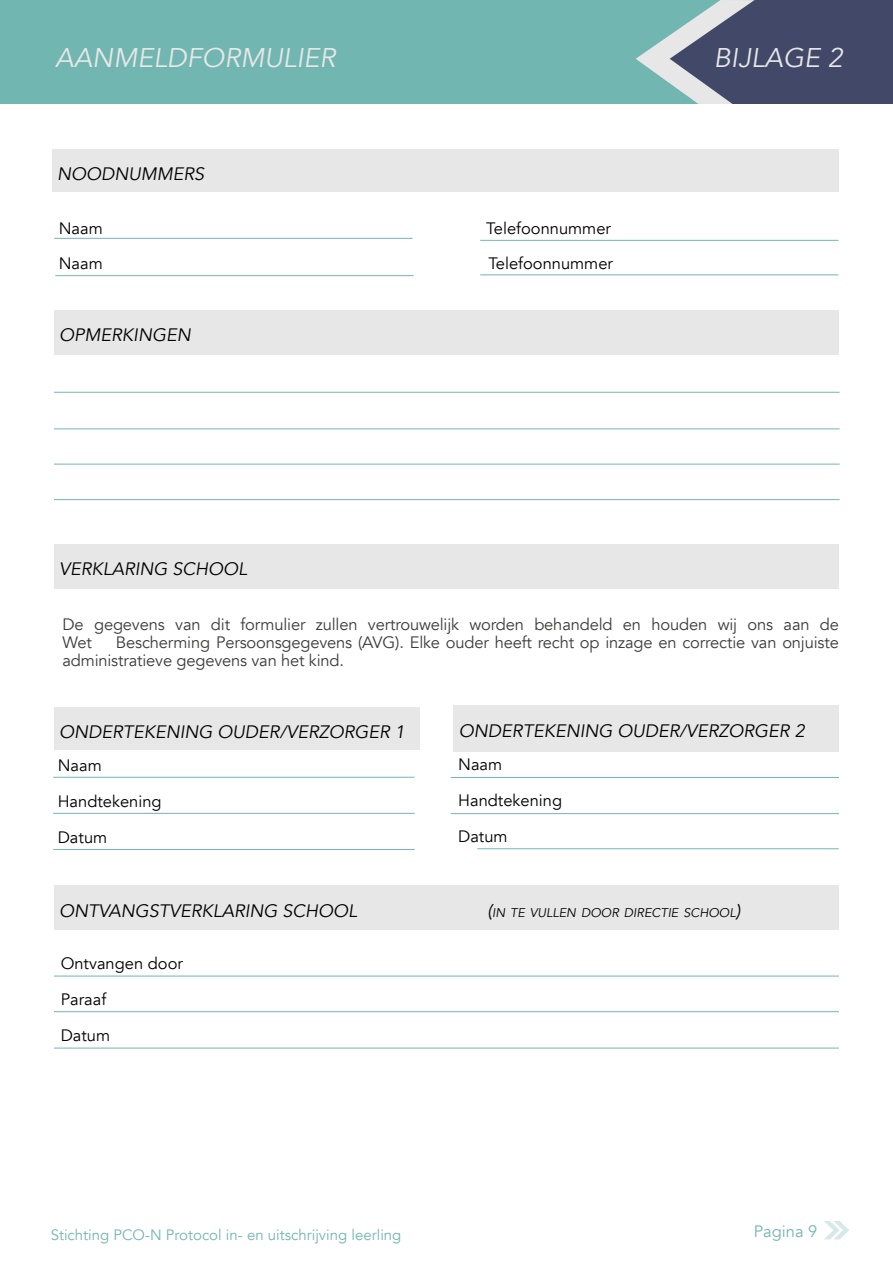
<style>
.page{position:relative;width:893px;height:1263px;background:#fff}
.page>*{position:absolute;margin:0;border:0;box-sizing:border-box;transform-origin:0 0}
.t1{font:italic 27px "Avenir";color:#e7e7e7}
.t2{font:italic 18px "Avenir";color:#000}
.t3{font:16.5px/18px "Avenir";letter-spacing:-.01em;color:#3c3c3b}
.t4{font:16.5px/36px "Avenir";color:#000}
.t5{font:16.5px "Avenir";color:#72b6b1}
.t6{font:15px "Avenir";color:#72b6b1}
.t7{font:italic 12.6px "Avenir";color:#000}
.s1{font-size:18px}
</style>
<div class="page">
<svg style="left:824px;top:1221px;width:25px;height:18px"></svg>
<div style="left:0;top:0;width:893px;height:104px;background:#72b6b1"></div>
<svg style="left:636px;top:0;width:257px;height:104px;background:#5e6d83"></svg>
<div style="left:54px;top:544px;width:785px;height:44px;background:#e7e7e7"></div>
<hr style="left:53px;top:777px;width:362px;height:1px;background:#72b6b1">
<hr style="left:53px;top:813px;width:362px;height:1px;background:#72b6b1">
<hr style="left:53px;top:849px;width:362px;height:1px;background:#72b6b1">
<div style="left:54px;top:708px;width:366px;height:42px;background:#e7e7e7"></div>
<hr style="left:54px;top:976px;width:785px;height:1px;background:#72b6b1">
<hr style="left:451px;top:777px;width:388px;height:1px;background:#72b6b1">
<hr style="left:451px;top:813px;width:388px;height:1px;background:#72b6b1">
<hr style="left:477px;top:848px;width:362px;height:1px;background:#72b6b1">
<div style="left:454px;top:705px;width:385px;height:46px;background:#e7e7e7"></div>
<div style="left:54px;top:886px;width:785px;height:44px;background:#e7e7e7"></div>
<hr style="left:54px;top:1011px;width:785px;height:1px;background:#72b6b1">
<hr style="left:54px;top:1048px;width:785px;height:1px;background:#72b6b1">
<div style="left:52px;top:150px;width:787px;height:42px;background:#e7e7e7"></div>
<hr style="left:480px;top:275px;width:358px;height:1px;background:#72b6b1">
<hr style="left:54px;top:238px;width:359px;height:1px;background:#72b6b1">
<hr style="left:55px;top:275px;width:359px;height:1px;background:#72b6b1">
<hr style="left:480px;top:240px;width:358px;height:1px;background:#72b6b1">
<div style="left:54px;top:310px;width:785px;height:45px;background:#e7e7e7"></div>
<hr style="left:54px;top:392px;width:786px;height:1px;background:#72b6b1">
<hr style="left:54px;top:429px;width:786px;height:1px;background:#72b6b1">
<hr style="left:54px;top:464px;width:786px;height:1px;background:#72b6b1">
<hr style="left:54px;top:499px;width:786px;height:1px;background:#72b6b1">
<h1 class="t1" style="left:55px;top:41px;width:282px">AANMELDFORMULIER</h1>
<h1 class="t1" style="left:714px;top:41px;width:130px">BIJLAGE 2</h1>
<p class="t2" style="left:57px;top:163px;width:149px">NOODNUMMERS</p>
<p class="t4" style="left:59px;top:211px;width:46px">Naam</p>
<p class="t4" style="left:486px;top:211px;width:126px">Telefoonnummer</p>
<p class="t4" style="left:59px;top:246px;width:46px">Naam</p>
<p class="t4" style="left:488px;top:246px;width:126px">Telefoonnummer</p>
<p class="t2" style="left:59px;top:324px;width:133px">OPMERKINGEN</p>
<p class="t2" style="left:59px;top:558px;width:190px">VERKLARING SCHOOL</p>
<p class="t3" style="left:63px;top:616px;width:778px">De gegevens van dit formulier zullen vertrouwelijk worden behandeld en houden wij ons aan de<br>Wet</p>
<p class="t3" style="left:63px;top:634px;width:778px;text-indent:53px">Bescherming Persoonsgegevens (AVG). Elke ouder heeft recht op inzage en correctie van onjuiste administratieve gegevens van het kind.</p>
<p class="t2" style="left:59px;top:721px;width:347px">ONDERTEKENING OUDER/VERZORGER 1</p>
<p class="t4" style="left:58px;top:748px;width:105px">Naam<br>Handtekening<br>Datum</p>
<p class="t2" style="left:459px;top:720px;width:347px">ONDERTEKENING OUDER/VERZORGER 2</p>
<p class="t4" style="left:458px;top:747px;width:105px">Naam<br>Handtekening<br>Datum</p>
<p class="t2" style="left:59px;top:900px;width:300px">ONTVANGSTVERKLARING SCHOOL</p>
<p class="t7" style="left:487px;top:905px;width:255px"><span class="s1">(</span>IN TE VULLEN DOOR DIRECTIE SCHOOL<span class="s1">)</span></p>
<p class="t4" style="left:61px;top:945px;width:124px">Ontvangen door<br>Paraaf<br>Datum</p>
<p class="t6" style="left:51px;top:1226px;width:352px">Stichting PCO-N Protocol in- en uitschrijving leerling</p>
<p class="t5" style="left:754px;top:1221px;width:65px">Pagina 9</p>
</div>
